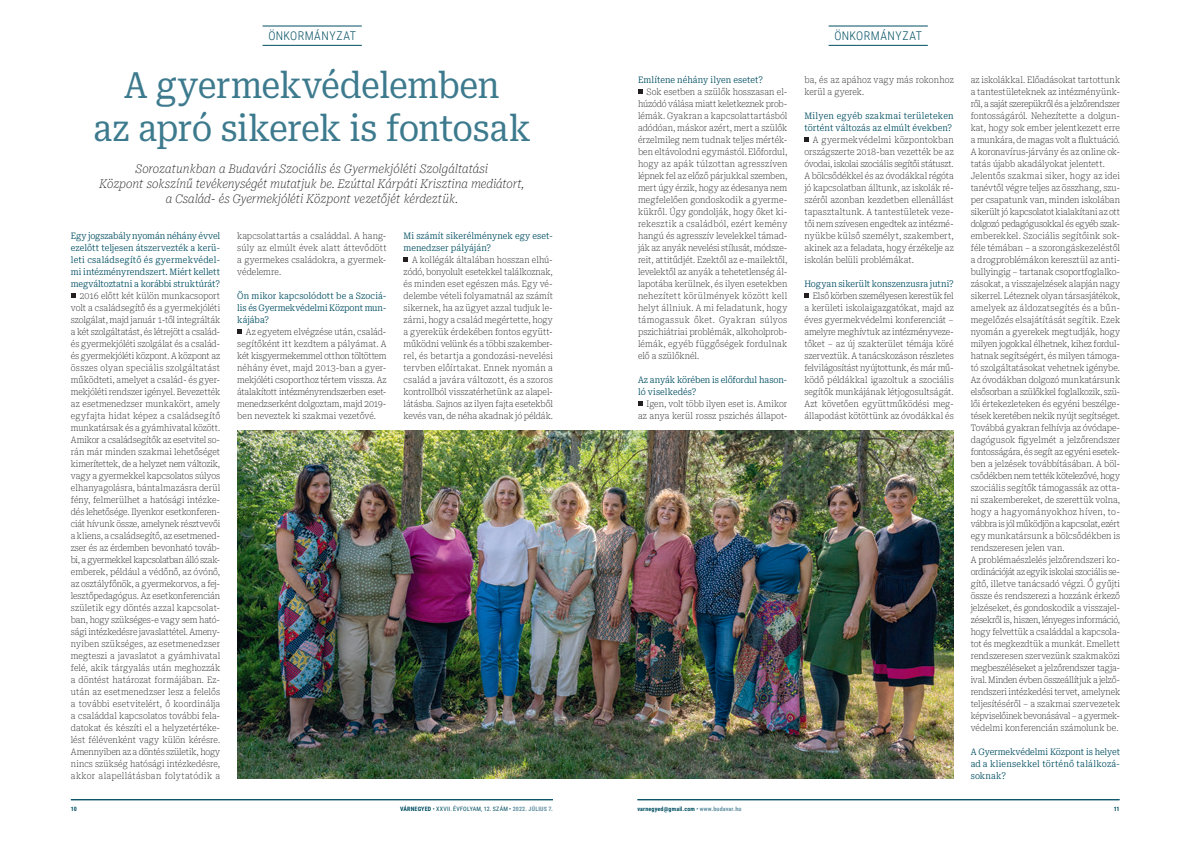
<style>
.page{position:relative;width:1191px;height:842px;background:#fff}
.page>*{position:absolute;margin:0;border:0;box-sizing:border-box;transform-origin:0 0}
.t1{font:36px/43.2px "Roboto Serif Condensed";letter-spacing:-.02em;color:#3d7a8e;text-align:center}
.t2{font:italic 100 12px/15px "Roboto Serif Condensed";color:#231f20;text-align:center}
.t3{font:300 12px "Roboto Condensed";letter-spacing:.035em;color:#004e62}
.t4{font:100 9px/12px "Roboto Serif Condensed";letter-spacing:-.005em;color:#231f20;text-align:justify}
.t5{font:300 9px/12px "Roboto Serif Condensed";letter-spacing:.005em;color:#004e62;text-align:justify}
.t6{font:100 9px/12px "Roboto Serif Condensed";letter-spacing:.015em;color:#231f20}
.t7{font:6px "Roboto Condensed";letter-spacing:.04em;color:#004e62}
.t8{font:700 6px "Roboto Condensed";letter-spacing:.025em;color:#004e62}
.s1{font-weight:700}
.s2{font-weight:700;color:#6391a3}
.s3{font-weight:400;color:#07667a}
.s4{color:#6391a3}
</style>
<div class="page">
<hr style="left:71px;top:799px;width:482px;height:1px;background:#004e62">
<hr style="left:637px;top:799px;width:482px;height:1px;background:#004e62">
<hr style="left:262px;top:45px;width:100px;height:1px;background:#004e62">
<hr style="left:262px;top:26px;width:100px;height:1px;background:#004e62">
<hr style="left:828px;top:45px;width:100px;height:1px;background:#004e62">
<hr style="left:828px;top:26px;width:100px;height:1px;background:#004e62">
<svg style="left:71px;top:294px;width:4px;height:4px"></svg>
<svg style="left:237px;top:330px;width:4px;height:4px"></svg>
<svg style="left:403px;top:258px;width:5px;height:4px"></svg>
<svg style="left:638px;top:90px;width:4px;height:4px"></svg>
<svg style="left:638px;top:402px;width:4px;height:4px"></svg>
<svg style="left:804px;top:138px;width:4px;height:4px"></svg>
<svg style="left:804px;top:294px;width:4px;height:4px"></svg>
<img style="left:237px;top:431px;width:716px;height:348px">
<h2 class="t3" style="left:268px;top:27px;width:89px">ÖNKORMÁNYZAT</h2>
<h2 class="t3" style="left:834px;top:27px;width:89px">ÖNKORMÁNYZAT</h2>
<h1 class="t1" style="left:93px;top:61px;width:439px">A gyermekvédelemben<br>az apró sikerek is fontosak</h1>
<h2 class="t2" style="left:99px;top:160px;width:426px">Sorozatunkban a Budavári Szociális és Gyermekjóléti Szolgáltatási<br>Központ sokszínű tevékenységét mutatjuk be. Ezúttal Kárpáti Krisztina mediátort, a Család- és Gyermekjóléti Központ vezetőjét kérdeztük.</h2>
<p class="t5" style="left:71px;top:229px;width:151px">Egy jogszabály nyomán néhány évvel ezelőtt teljesen átszervezték a kerü&shy;leti családsegítő és gyermekvédel&shy;mi intézményrendszert. Miért kellett megváltoztatni a korábbi struktúrát?</p>
<p class="t4" style="left:71px;top:289px;width:151px;text-align:left;text-indent:9px">2016 előtt két külön munkacsoport volt a családsegítő és a gyermekjóléti szolgálat, majd január 1-től integrálták a két szolgáltatást, és létrejött a család&shy;és gyermekjóléti szolgálat és a család&shy;és gyermekjóléti központ. A központ az összes olyan speciális szolgáltatást működteti, amelyet a család- és gyer&shy;mekjóléti rendszer igényel. Bevezették az esetmenedzser munkakört, amely egyfajta hidat képez a családsegítő munkatársak és a gyámhivatal között.<br>Amikor a családsegítők az esetvitel so&shy;rán már minden szakmai lehetőséget kimerítettek, de a helyzet nem változik, vagy a gyermekkel kapcsolatos súlyos elhanyagolásra, bántalmazásra derül fény, felmerülhet a hatósági intézke&shy;dés lehetősége. Ilyenkor esetkonferen&shy;ciát hívunk össze, amelynek résztvevői a kliens, a családsegítő, az esetmened&shy;zser és az érdemben bevonható továb&shy;bi, a gyermekkel kapcsolatban álló szak&shy;emberek, például a védőnő, az óvónő, az osztályfőnök, a gyermekorvos, a fej&shy;lesztőpedagógus. Az esetkonferencián születik egy döntés azzal kapcsolat&shy;ban, hogy szükséges-e vagy sem ható&shy;sági intézkedésre javaslattétel. Amen - nyiben szükséges, az esetmenedzser megteszi a javaslatot a gyámhivatal felé, akik tárgyalás után meghozzák a döntést határozat formájában. Ez&shy;után az esetmenedzser lesz a felelős a további esetvitelért, ő koordinálja a családdal kapcsolatos további fela&shy;datokat és készíti el a helyzetértéke&shy;lést félévenként vagy külön kérésre.<br>Amennyiben az a döntés születik, hogy nincs szükség hatósági intézkedésre, akkor alapellátásban folytatódik a</p>
<p class="t4" style="left:237px;top:229px;width:151px">kapcsolattartás a családdal. A hang&shy;súly az elmúlt évek alatt áttevődött a gyermekes családokra, a gyermek&shy;védelemre.</p>
<p class="t5" style="left:237px;top:289px;width:151px">Ön mikor kapcsolódott be a Szociá&shy;lis és Gyermekvédelmi Központ mun&shy;kájába?</p>
<p class="t4" style="left:237px;top:325px;width:151px;text-indent:9px">Az egyetem elvégzése után, család&shy;segítőként itt kezdtem a pályámat. A két kisgyermekemmel otthon töltöttem néhány évet, majd 2013-ban a gyer&shy;mekjóléti csoporthoz tértem vissza. Az átalakított intézményrendszerben eset&shy;menedzserként dolgoztam, majd 2019- ben neveztek ki szakmai vezetővé.</p>
<p class="t5" style="left:403px;top:229px;width:151px">Mi számít sikerélménynek egy eset&shy;menedzser pályáján?</p>
<p class="t4" style="left:403px;top:253px;width:151px;text-indent:9px">A kollégák általában hosszan elhú&shy;zódó, bonyolult esetekkel találkoznak, és minden eset egészen más. Egy vé&shy;delembe vételi folyamatnál az számít sikernek, ha az ügyet azzal tudjuk le&shy;zárni, hogy a család megértette, hogy a gyerekük érdekében fontos együtt&shy;működni velünk és a többi szakember&shy;rel, és betartja a gondozási-nevelési tervben előírtakat. Ennek nyomán a család a javára változott, és a szoros kontrollból visszatérhetünk az alapel&shy;látásba. Sajnos az ilyen fajta esetekből kevés van, de néha akadnak jó példák.</p>
<p class="t5" style="left:638px;top:73px;width:127px">Említene néhány ilyen esetet?</p>
<p class="t4" style="left:638px;top:85px;width:151px;text-align:left;text-indent:9px">Sok esetben a szülők hosszasan el&shy;húzódó válása miatt keletkeznek prob&shy;lémák. Gyakran a kapcsolattartásból adódóan, máskor azért, mert a szülők érzelmileg nem tudnak teljes mérték&shy;ben eltávolodni egymástól. Előfordul, hogy az apák túlzottan agresszíven lépnek fel az előző párjukkal szemben, mert úgy érzik, hogy az édesanya nem megfelelően gondoskodik a gyerme&shy;kükről. Úgy gondolják, hogy őket ki&shy;rekesztik a családból, ezért kemény hangú és agresszív levelekkel támad&shy;ják az anyák nevelési stílusát, módsze&shy;reit, attitűdjét. Ezektől az e-mailektől, levelektől az anyák a tehetetlenség ál&shy;lapotába kerülnek, és ilyen esetekben nehezített körülmények között kell helyt állniuk. A mi feladatunk, hogy támogassuk őket. Gyakran súlyos pszichiátriai problémák, alkoholprob&shy;lémák, egyéb függőségek fordulnak elő a szülőknél.</p>
<p class="t5" style="left:638px;top:373px;width:151px">Az anyák körében is előfordul hason&shy;ló viselkedés?</p>
<p class="t4" style="left:638px;top:397px;width:151px;text-align:right">Igen, volt több ilyen eset is. Amikor az anya kerül rossz pszichés állapot-</p>
<p class="t6" style="left:804px;top:73px;width:151px">ba, és az apához vagy más rokonhoz kerül a gyerek.</p>
<p class="t5" style="left:804px;top:109px;width:151px">Milyen egyéb szakmai területeken történt változás az elmúlt években?</p>
<p class="t4" style="left:804px;top:133px;width:151px;text-indent:9px">A gyermekvédelmi központokban országszerte 2018-ban vezették be az óvodai, iskolai szociális segítői státuszt.<br>A bölcsődékkel és az óvodákkal régóta jó kapcsolatban álltunk, az iskolák ré&shy;széről azonban kezdetben ellenállást tapasztaltunk. A tantestületek veze&shy;tői nem szívesen engedtek az intézmé&shy;nyükbe külső személyt, szakembert, akinek az a feladata, hogy érzékelje az iskolán belüli problémákat.</p>
<p class="t5" style="left:804px;top:277px;width:151px">Hogyan sikerült konszenzusra jutni?</p>
<p class="t4" style="left:804px;top:289px;width:151px;text-indent:9px">Első körben személyesen kerestük fel a kerületi iskolaigazgatókat, majd az éves gyermekvédelmi konferenciát – amelyre meghívtuk az intézményveze&shy;tőket – az új szakterület témája köré szerveztük. A tanácskozáson részletes felvilágosítást nyújtottunk, és már mű&shy;ködő példákkal igazoltuk a szociális segítők munkájának létjogosultságát.<br>Azt követően együttműködési meg&shy;állapodást kötöttünk az óvodákkal és</p>
<p class="t4" style="left:970px;top:73px;width:151px;text-align:left">az iskolákkal. Előadásokat tartottunk a tantestületeknek az intézményünk&shy;ről, a saját szerepükről és a jelzőrendszer fontosságáról. Nehezítette a dolgun&shy;kat, hogy sok ember jelentkezett erre a munkára, de magas volt a fluktuáció.<br>A koronavírus-járvány és az online ok&shy;tatás újabb akadályokat jelentett.<br>Jelentős szakmai siker, hogy az idei tanévtől végre teljes az összhang, szu&shy;per csapatunk van, minden iskolában sikerült jó kapcsolatot kialakítani az ott dolgozó pedagógusokkal és egyéb szak&shy;emberekkel. Szociális segítőink sok&shy;féle témában – a szorongáskezeléstől a drogproblémákon keresztül az anti&shy;bullyingig – tartanak csoportfoglalko&shy;zásokat, a visszajelzések alapján nagy sikerrel. Léteznek olyan társasjátékok, amelyek az áldozatsegítés és a bűn&shy;megelőzés elsajátítását segítik. Ezek nyomán a gyerekek megtudják, hogy milyen jogokkal élhetnek, kihez fordul&shy;hatnak segítségért, és milyen támoga&shy;tó szolgáltatásokat vehetnek igénybe.<br>Az óvodákban dolgozó munkatársunk elsősorban a szülőkkel foglalkozik, szü&shy;lői értekezleteken és egyéni beszélge&shy;tések keretében nekik nyújt segítséget.<br>Továbbá gyakran felhívja az óvódape&shy;dagógusok figyelmét a jelzőrendszer fontosságára, és segít az egyéni esetek&shy;ben a jelzések továbbításában. A böl&shy;csődékben nem tették kötelezővé, hogy szociális segítők támogassák az otta&shy;ni szakembereket, de szerettük volna, hogy a hagyományokhoz híven, to&shy;vábbra is jól működjön a kapcsolat, ezért egy munkatársunk a bölcsődékben is rendszeresen jelen van.<br>A problémaészlelés jelzőrendszeri ko&shy;ordinációját az egyik iskolai szociális se&shy;gítő, illetve tanácsadó végzi. Ő gyűjti össze és rendszerezi a hozzánk érkező jelzéseket, és gondoskodik a visszajel&shy;zésekről is, hiszen, lényeges információ, hogy felvettük a családdal a kapcsola&shy;tot és megkezdtük a munkát. Emellett rendszeresen szervezünk szakmaközi megbeszéléseket a jelzőrendszer tagja&shy;ival. Minden évben összeállítjuk a jelző&shy;rendszeri intézkedési tervet, amelynek teljesítéséről – a szakmai szervezetek képviselőinek bevonásával – a gyermek&shy;védelmi konferencián számolunk be.</p>
<p class="t5" style="left:970px;top:745px;width:151px">A Gyermekvédelmi Központ is helyet ad a kliensekkel történő találkozá&shy;soknak?</p>
<p class="t8" style="left:71px;top:805px;width:7px">10</p>
<p class="t7" style="left:400px;top:805px;width:154px"><span class="s1">VÁRNEGYED</span> • XXVII. ÉVFOLYAM, 12. SZÁM • <span class="s2">2022. JÚLIUS 7.</span></p>
<p class="t8" style="left:637px;top:805px;width:105px">varnegyed@gmail.com <span class="s3">•</span> <span class="s4">www.budavar.hu</span></p>
<p class="t8" style="left:1113px;top:805px;width:7px">11</p>
</div>
